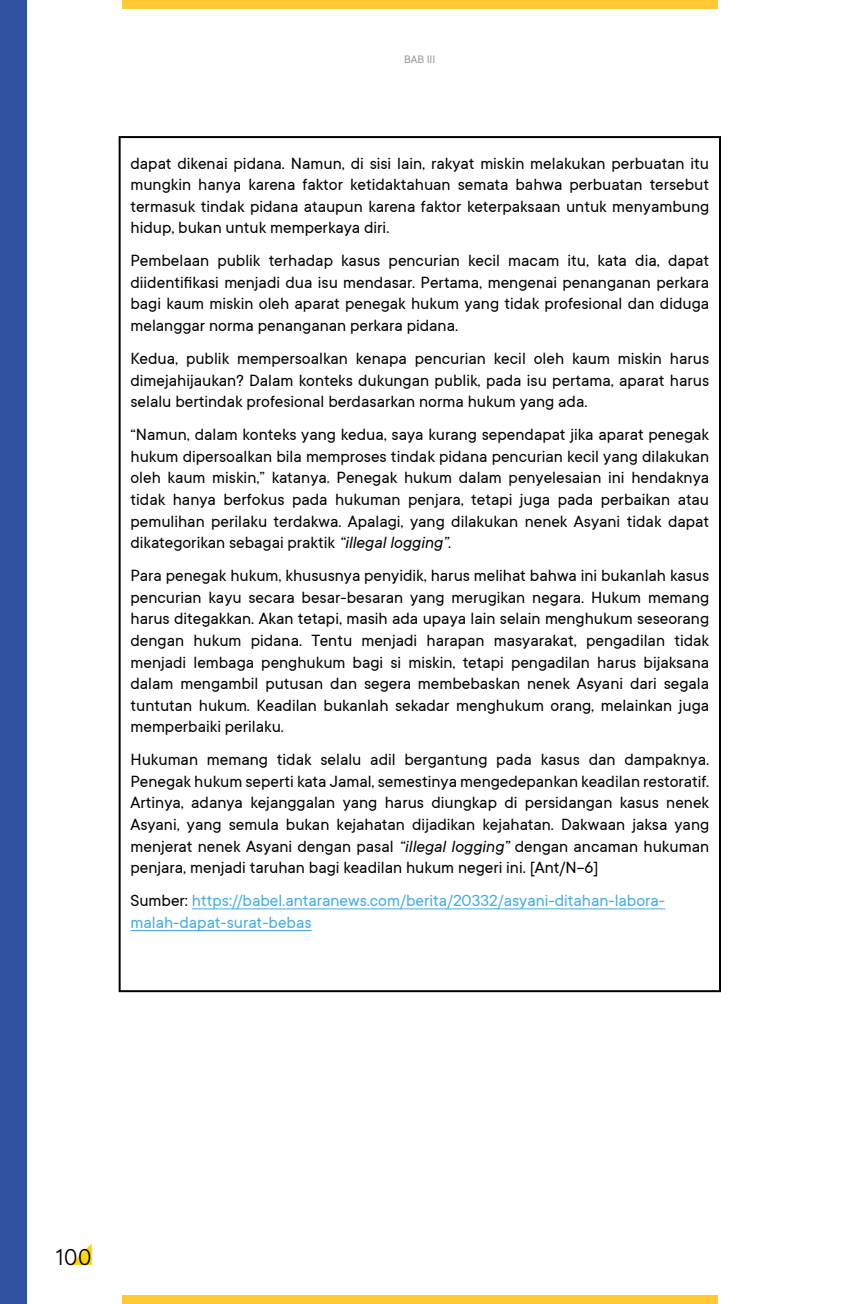
<style>
.page{position:relative;width:851px;height:1304px;background:#fff}
.page>*{position:absolute;margin:0;border:0;box-sizing:border-box;transform-origin:0 0}
.t1{font:24px "Noah";color:#000}
.t2{font:18px/21.6px "TT Commons";color:#000;text-align:justify}
.t3{font:18px/21.6px "TT Commons";color:#44ade2}
.t4{font:12px "TT Commons";color:#939598}
.s1{font-style:italic}
.s2{color:#000}
</style>
<div class="page">
<svg style="left:118px;top:136px;width:603px;height:857px"></svg>
<svg style="left:70px;top:1243px;width:22px;height:22px"></svg>
<div style="left:0;top:0;width:27px;height:1304px;background:#2f53a0"></div>
<div style="left:122px;top:0;width:595px;height:9px;background:#ffca35"></div>
<div style="left:122px;top:1295px;width:595px;height:9px;background:#ffca35"></div>
<p class="t4" style="left:404px;top:53px;width:33px">BAB III</p>
<p class="t2" style="left:130px;top:152px;width:580px">dapat dikenai pidana. Namun, di sisi lain, rakyat miskin melakukan perbuatan itu mungkin hanya karena faktor ketidaktahuan semata bahwa perbuatan tersebut termasuk tindak pidana ataupun karena faktor keterpaksaan untuk menyambung hidup, bukan untuk memperkaya diri.</p>
<p class="t2" style="left:130px;top:250px;width:580px">Pembelaan publik terhadap kasus pencurian kecil macam itu, kata dia, dapat diidentifikasi menjadi dua isu mendasar. Pertama, mengenai penanganan perkara bagi kaum miskin oleh aparat penegak hukum yang tidak profesional dan diduga melanggar norma penanganan perkara pidana.</p>
<p class="t2" style="left:130px;top:348px;width:580px">Kedua, publik mempersoalkan kenapa pencurian kecil oleh kaum miskin harus dimejahijaukan? Dalam konteks dukungan publik, pada isu pertama, aparat harus selalu bertindak profesional berdasarkan norma hukum yang ada.</p>
<p class="t2" style="left:130px;top:424px;width:580px">“Namun, dalam konteks yang kedua, saya kurang sependapat jika aparat penegak hukum dipersoalkan bila memproses tindak pidana pencurian kecil yang dilakukan oleh kaum miskin,” katanya. Penegak hukum dalam penyelesaian ini hendaknya tidak hanya berfokus pada hukuman penjara, tetapi juga pada perbaikan atau pemulihan perilaku terdakwa. Apalagi, yang dilakukan nenek Asyani tidak dapat dikategorikan sebagai praktik <span class="s1">“illegal logging”</span>.</p>
<p class="t2" style="left:130px;top:565px;width:580px">Para penegak hukum, khususnya penyidik, harus melihat bahwa ini bukanlah kasus pencurian kayu secara besar-besaran yang merugikan negara. Hukum memang harus ditegakkan. Akan tetapi, masih ada upaya lain selain menghukum seseorang dengan hukum pidana. Tentu menjadi harapan masyarakat, pengadilan tidak menjadi lembaga penghukum bagi si miskin, tetapi pengadilan harus bijaksana dalam mengambil putusan dan segera membebaskan nenek Asyani dari segala tuntutan hukum. Keadilan bukanlah sekadar menghukum orang, melainkan juga memperbaiki perilaku.</p>
<p class="t2" style="left:130px;top:749px;width:580px">Hukuman memang tidak selalu adil bergantung pada kasus dan dampaknya.<br>Penegak hukum seperti kata Jamal, semestinya mengedepankan keadilan restoratif.<br>Artinya, adanya kejanggalan yang harus diungkap di persidangan kasus nenek Asyani, yang semula bukan kejahatan dijadikan kejahatan. Dakwaan jaksa yang menjerat nenek Asyani dengan pasal <span class="s1">“illegal logging”</span> dengan ancaman hukuman penjara, menjadi taruhan bagi keadilan hukum negeri ini. [Ant/N-6]</p>
<p class="t3" style="left:130px;top:890px;width:536px"><span class="s2">Sumber:</span> https://babel.antaranews.com/berita/20332/asyani-ditahan-labora&shy;malah-dapat-surat-bebas</p>
<h1 class="t1" style="left:56px;top:1242px;width:38px">100</h1>
</div>
